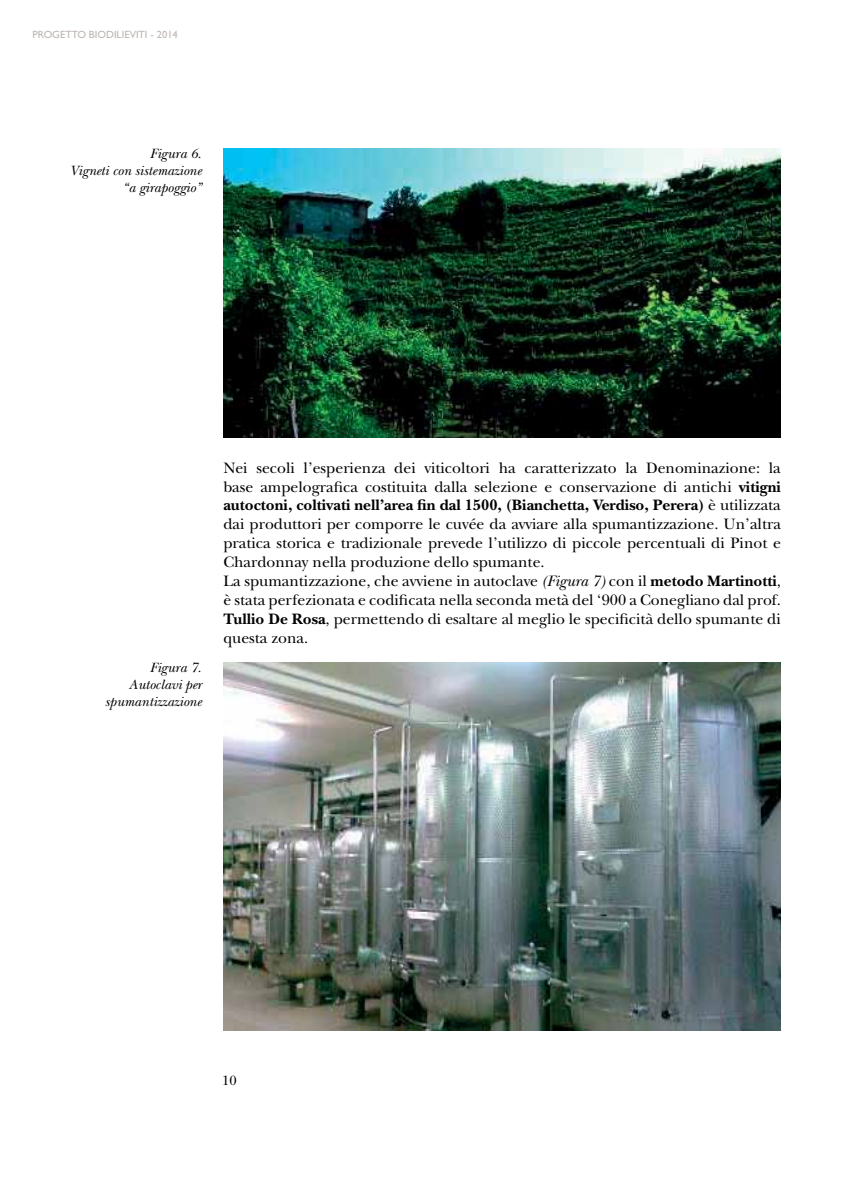
<style>
.page{position:relative;width:844px;height:1191px;background:#fff}
.page>*{position:absolute;margin:0;border:0;box-sizing:border-box;transform-origin:0 0}
.t1{font:15.75px/18.9px "New Baskerville Std";color:#000}
.t2{font:italic 14px/16.8px "New Baskerville Std";color:#000;text-align:right}
.t3{font:14px "New Baskerville Std";color:#000}
.t4{font:10.5px "Gill Sans Std";color:#bdb6b3}
.s1{font-weight:700}
.s2{font-style:italic}
</style>
<div class="page">
<img style="left:223px;top:149px;width:557px;height:288px">
<img style="left:223px;top:662px;width:557px;height:368px">
<p class="t4" style="left:33px;top:28px;width:147px">PROGETTO BIODILIEVITI - 2014</p>
<p class="t2" style="left:70px;top:146px;width:133px">Figura 6.<br>Vigneti con sistemazione “a girapoggio”</p>
<p class="t2" style="left:105px;top:659px;width:98px">Figura 7.<br>Autoclavi per spumantizzazione</p>
<p class="t1" style="left:223px;top:458px;width:559px">Nei secoli l’esperienza dei viticoltori ha caratterizzato la Denominazione: la base ampelografica costituita dalla selezione e conservazione di antichi <span class="s1">vitigni autoctoni, coltivati nell’area fin dal 1500, (Bianchetta, Verdiso, Perera)</span> è utilizzata dai produttori per comporre le cuvée da avviare alla spumantizzazione. Un’altra pratica storica e tradizionale prevede l’utilizzo di piccole percentuali di Pinot e Chardonnay nella produzione dello spumante.<br>La spumantizzazione, che avviene in autoclave <span class="s2">(Figura 7)</span> con il <span class="s1">metodo Martinotti</span>, è stata perfezionata e codificata nella seconda metà del ‘900 a Conegliano dal prof.<br><span class="s1">Tullio De Rosa</span>, permettendo di esaltare al meglio le specificità dello spumante di questa zona.</p>
<p class="t3" style="left:222px;top:1072px;width:16px">10</p>
</div>
